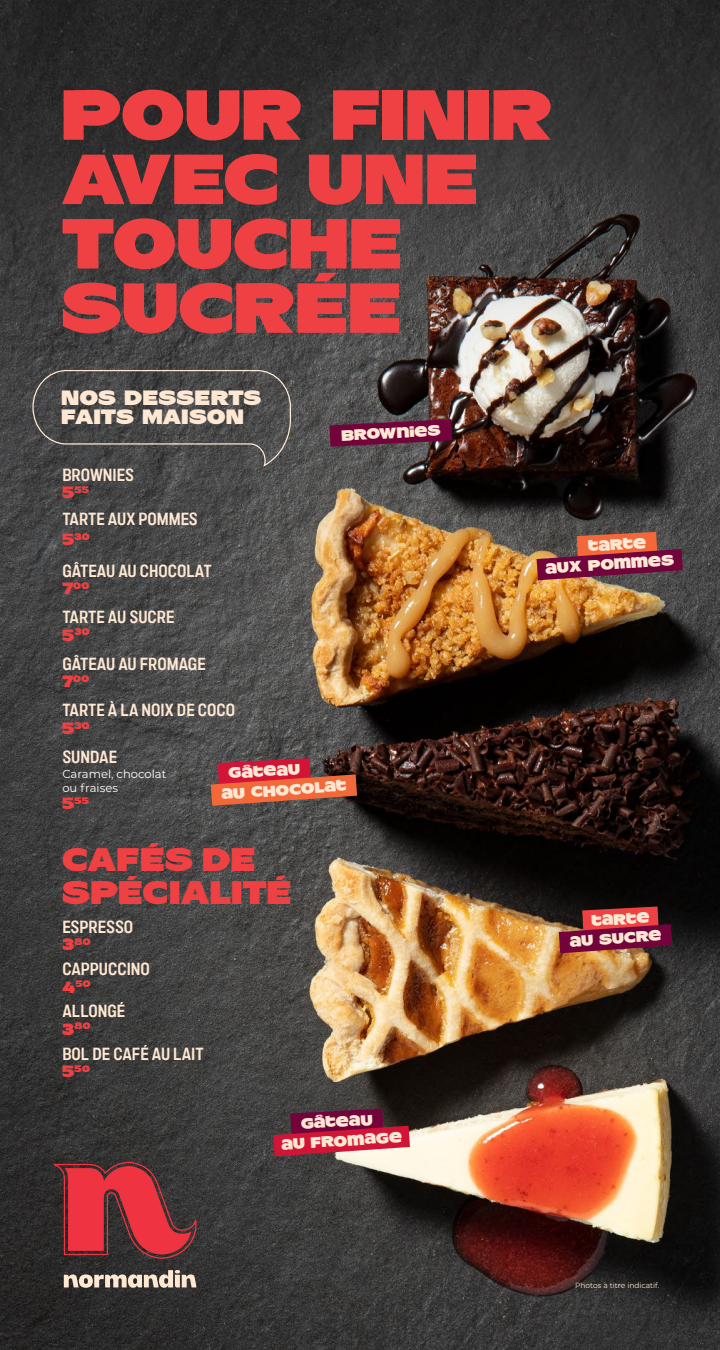
<style>
.page{position:relative;width:720px;height:1350px;background:#fff}
.page>*{position:absolute;margin:0;border:0;box-sizing:border-box;transform-origin:0 0}
.t1{font:70.62px/64.4px "resotyc";letter-spacing:.02em;color:#ef4143}
.t2{font:32.5px/32.5px "resotyc";letter-spacing:.02em;color:#ef4143}
.t3{font:20.62px/19.4px "resotyc";letter-spacing:.025em;color:#ffe8d3}
.t4{font:600 condensed 17.5px "Marsden";color:#ffe8d3}
.t5{font:15px "resotyc";color:#ffe8d3}
.t6{font:11.5px/13.8px "Montserrat";color:#fff}
.t7{font:9.5px "resotyc";letter-spacing:.035em;color:#ef4143}
.t8{font:7.5px "Montserrat";color:#ffe8d3}
.s1{font-size:16.25px}
</style>
<div class="page">
<img style="left:0;top:0;width:720px;height:1350px">
<svg style="left:54px;top:1162px;width:145px;height:97px;background:#923238"></svg>
<svg style="left:64px;top:1270px;width:133px;height:18px;background:#978b80"></svg>
<svg style="left:32px;top:369px;width:260px;height:99px;background:#4d4c4c"></svg>
<svg style="left:329px;top:419px;width:123px;height:28px;background:#6b153f"></svg>
<svg style="left:537px;top:532px;width:146px;height:48px;background:#863540"></svg>
<svg style="left:559px;top:907px;width:113px;height:46px;background:#882036"></svg>
<svg style="left:211px;top:758px;width:146px;height:48px;background:#b74539"></svg>
<svg style="left:273px;top:1109px;width:137px;height:47px;background:#9c2644"></svg>
<h1 class="t1" style="left:62px;top:83px;width:491px">POUR FINIR<br>AVEC UNE<br>TOUCHE<br>SUCRÉE</h1>
<p class="t3" style="left:62px;top:388px;width:201px">NOS DESSERTS<br>FAITS MAISON</p>
<p class="t5" style="left:341px;top:427px;width:101px;rotate:-3deg">brownies</p>
<p class="t4" style="left:62px;top:466px;width:73px">BROWNIES</p>
<p class="t7" style="left:62px;top:484px;width:28px"><span class="s1">5</span>55</p>
<p class="t4" style="left:62px;top:510px;width:137px">TARTE AUX POMMES</p>
<p class="t7" style="left:62px;top:531px;width:29px"><span class="s1">5</span>30</p>
<p class="t4" style="left:62px;top:561px;width:151px">GÂTEAU AU CHOCOLAT</p>
<p class="t7" style="left:62px;top:580px;width:28px"><span class="s1">7</span>00</p>
<p class="t4" style="left:62px;top:608px;width:114px">TARTE AU SUCRE</p>
<p class="t7" style="left:62px;top:627px;width:29px"><span class="s1">5</span>30</p>
<p class="t4" style="left:62px;top:655px;width:145px">GÂTEAU AU FROMAGE</p>
<p class="t7" style="left:62px;top:673px;width:28px"><span class="s1">7</span>00</p>
<p class="t4" style="left:62px;top:701px;width:174px">TARTE À LA NOIX DE COCO</p>
<p class="t7" style="left:62px;top:720px;width:29px"><span class="s1">5</span>30</p>
<p class="t4" style="left:62px;top:748px;width:56px">SUNDAE</p>
<p class="t6" style="left:62px;top:767px;width:106px">Caramel, chocolat ou fraises</p>
<p class="t7" style="left:62px;top:795px;width:28px"><span class="s1">5</span>55</p>
<p class="t5" style="left:228px;top:765px;width:73px;rotate:-3deg">gâteau</p>
<p class="t5" style="left:221px;top:786px;width:126px;rotate:-4deg">au chocolat</p>
<h2 class="t2" style="left:62px;top:843px;width:230px">CAFÉS DE<br>SPÉCIALITÉ</h2>
<p class="t4" style="left:62px;top:918px;width:72px">ESPRESSO</p>
<p class="t7" style="left:62px;top:936px;width:30px"><span class="s1">3</span>80</p>
<p class="t4" style="left:62px;top:960px;width:89px">CAPPUCCINO</p>
<p class="t7" style="left:62px;top:979px;width:30px"><span class="s1">4</span>50</p>
<p class="t4" style="left:62px;top:1002px;width:64px">ALLONGÉ</p>
<p class="t7" style="left:62px;top:1021px;width:30px"><span class="s1">3</span>80</p>
<p class="t4" style="left:62px;top:1044px;width:143px">BOL DE CAFÉ AU LAIT</p>
<p class="t7" style="left:62px;top:1063px;width:29px"><span class="s1">5</span>50</p>
<p class="t5" style="left:301px;top:1115px;width:73px;rotate:-3deg">gâteau</p>
<p class="t5" style="left:281px;top:1137px;width:122px;rotate:-4deg">au fromage</p>
<p class="t5" style="left:588px;top:538px;width:59px;rotate:-3deg">tarte</p>
<p class="t5" style="left:545px;top:561px;width:130px;rotate:-4deg">aux pommes</p>
<p class="t5" style="left:591px;top:912px;width:59px;rotate:-3deg">tarte</p>
<p class="t5" style="left:569px;top:934px;width:93px;rotate:-4deg">au sucre</p>
<p class="t8" style="left:575px;top:1280px;width:86px">Photos à titre indicatif.</p>
</div>
